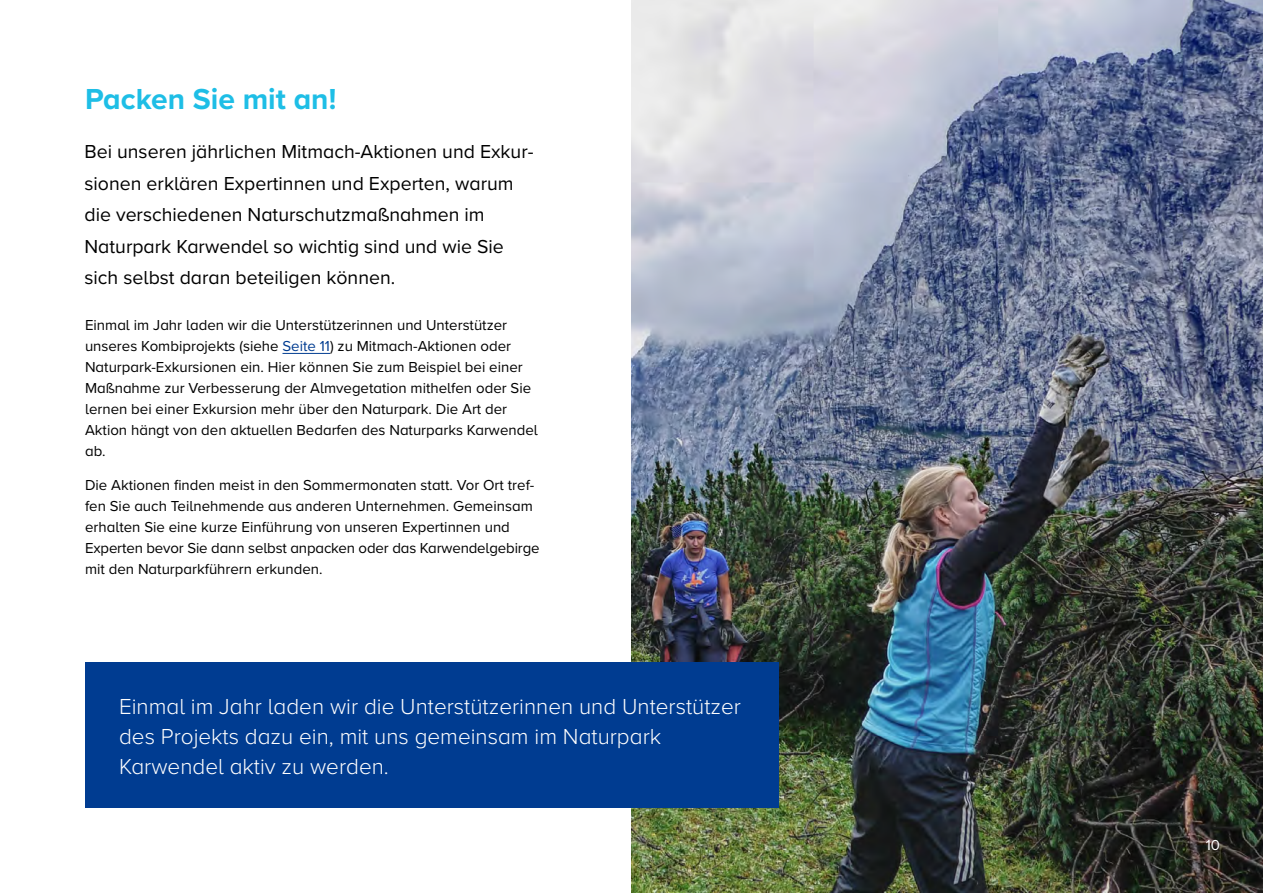
<style>
.page{position:relative;width:1263px;height:893px;background:#fff}
.page>*{position:absolute;margin:0;border:0;box-sizing:border-box;transform-origin:0 0}
.t1{font:700 30px "Proxima Nova A";color:#1ebee6}
.t2{font:300 22.5px/30px "Proxima Nova A";color:#fff}
.t3{font:19.5px/31.5px "Proxima Nova A";color:#000}
.t4{font:15px/21px "Proxima Nova A";color:#000}
.t5{font:15px "Proxima Nova A";color:#fff}
.s1{color:#003c91}
</style>
<div class="page">
<img style="left:631px;top:0;width:632px;height:893px">
<hr style="left:282px;top:353px;width:48px;height:1px;background:#003c91">
<div style="left:85px;top:662px;width:694px;height:146px;background:#003c91"></div>
<h1 class="t1" style="left:85px;top:76px;width:253px">Packen Sie mit an!</h1>
<h3 class="t3" style="left:84px;top:135px;width:451px">Bei unseren jährlichen Mitmach-Aktionen und Exkur&shy;sionen erklären Expertinnen und Experten, warum die verschiedenen Naturschutzmaßnahmen im Naturpark Karwendel so wichtig sind und wie Sie sich selbst daran beteiligen können.</h3>
<p class="t4" style="left:85px;top:314px;width:454px">Einmal im Jahr laden wir die Unterstützerinnen und Unterstützer unseres Kombiprojekts (siehe <span class="s1">Seite 11</span>) zu Mitmach-Aktionen oder Naturpark-Exkursionen ein. Hier können Sie zum Beispiel bei einer Maßnahme zur Verbesserung der Almvegetation mithelfen oder Sie lernen bei einer Exkursion mehr über den Naturpark. Die Art der Aktion hängt von den aktuellen Bedarfen des Naturparks Karwendel ab.</p>
<p class="t4" style="left:85px;top:474px;width:456px">Die Aktionen finden meist in den Sommermonaten statt. Vor Ort tref&shy;fen Sie auch Teilnehmende aus anderen Unternehmen. Gemeinsam erhalten Sie eine kurze Einführung von unseren Expertinnen und Experten bevor Sie dann selbst anpacken oder das Karwendelgebirge mit den Naturparkführern erkunden.</p>
<h2 class="t2" style="left:119px;top:690px;width:623px">Einmal im Jahr laden wir die Unterstützerinnen und Unterstützer des Projekts dazu ein, mit uns gemeinsam im Naturpark<br>Karwendel aktiv zu werden.</h2>
<p class="t5" style="left:1206px;top:833px;width:16px">10</p>
</div>
